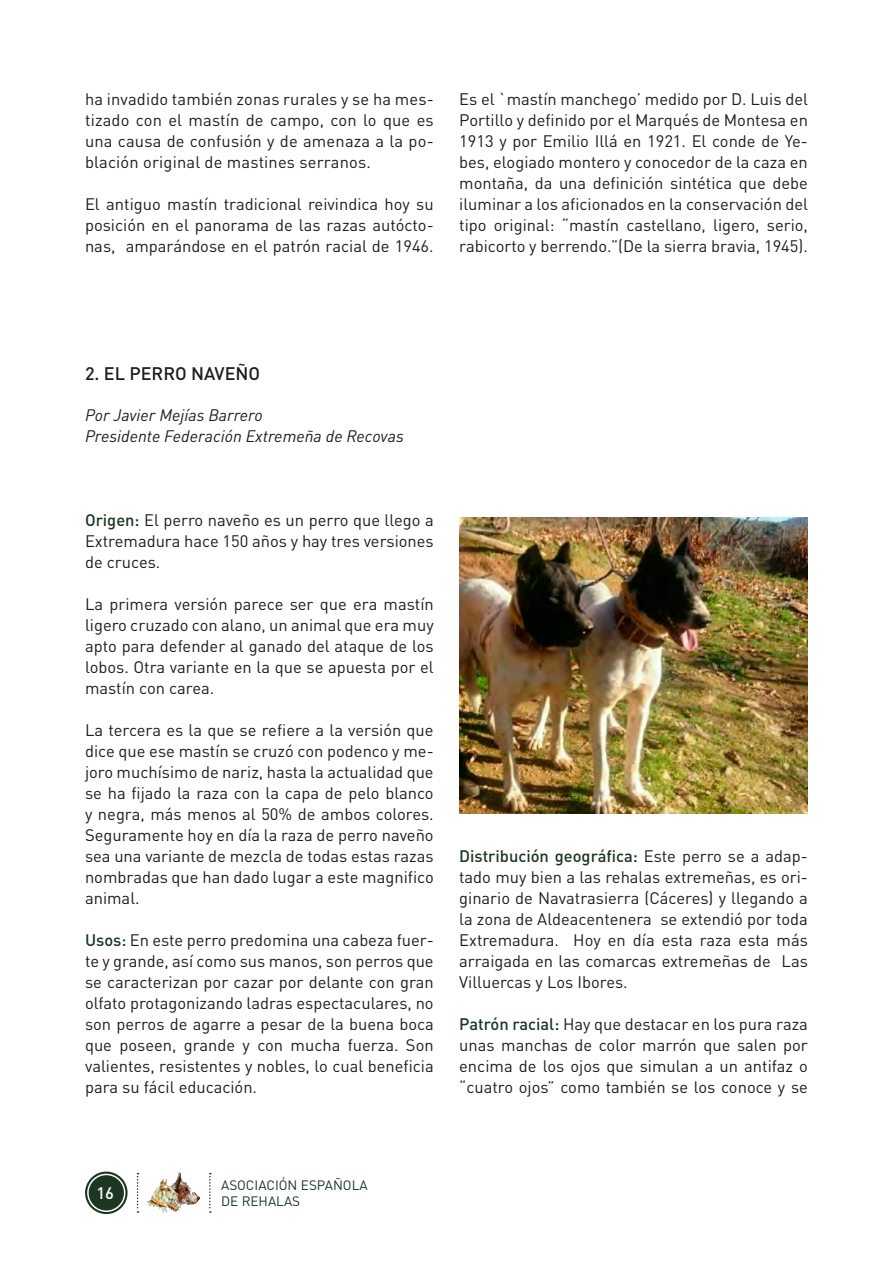
<style>
.page{position:relative;width:893px;height:1263px;background:#fff}
.page>*{position:absolute;margin:0;border:0;box-sizing:border-box;transform-origin:0 0}
.t1{font:500 18px "DIN Pro";color:#1d1d1b}
.t2{font:16.5px/21px "DIN Pro";color:#1d1d1b;text-align:justify}
.t3{font:italic 16.5px "DIN Pro";color:#1d1d1b}
.t4{font:500 16.5px "DIN Pro";color:#fff}
.t5{font:13.5px/16.2px "DIN Pro";color:#1b3722}
.s1{font-weight:500;color:#1b3722}
</style>
<div class="page">
<img style="left:146px;top:1172px;width:55px;height:41px">
<svg style="left:137px;top:1173px;width:2px;height:40px"></svg>
<svg style="left:209px;top:1173px;width:2px;height:40px"></svg>
<svg style="left:85px;top:1171px;width:43px;height:43px"></svg>
<div style="left:87px;top:1174px;width:38px;height:38px;border:2px solid #fff;border-radius:50%"></div>
<img style="left:459px;top:517px;width:349px;height:296px">
<p class="t2" style="left:85px;top:87px;width:350px">ha invadido también zonas rurales y se ha mes&shy;tizado con el mastín de campo, con lo que es una causa de confusión y de amenaza a la po&shy;blación original de mastines serranos.</p>
<p class="t2" style="left:85px;top:192px;width:350px">El antiguo mastín tradicional reivindica hoy su posición en el panorama de las razas autócto&shy;nas, amparándose en el patrón racial de 1946.</p>
<p class="t2" style="left:459px;top:87px;width:350px">Es el `mastín manchego’ medido por D. Luis del Portillo y definido por el Marqués de Montesa en 1913 y por Emilio Illá en 1921. El conde de Ye&shy;bes, elogiado montero y conocedor de la caza en montaña, da una definición sintética que debe iluminar a los aficionados en la conservación del tipo original: “mastín castellano, ligero, serio, rabicorto y berrendo.”(De la sierra bravia, 1945).</p>
<p class="t1" style="left:85px;top:358px;width:177px">2. EL PERRO NAVEÑO</p>
<p class="t3" style="left:85px;top:403px;width:179px">Por Javier Mejías Barrero</p>
<p class="t3" style="left:85px;top:424px;width:320px">Presidente Federación Extremeña de Recovas</p>
<p class="t2" style="left:85px;top:508px;width:350px"><span class="s1">Origen:</span> El perro naveño es un perro que llego a Extremadura hace 150 años y hay tres versiones de cruces.</p>
<p class="t2" style="left:85px;top:592px;width:350px">La primera versión parece ser que era mastín ligero cruzado con alano, un animal que era muy apto para defender al ganado del ataque de los lobos. Otra variante en la que se apuesta por el mastín con carea.</p>
<p class="t2" style="left:85px;top:718px;width:350px">La tercera es la que se refiere a la versión que dice que ese mastín se cruzó con podenco y me&shy;joro muchísimo de nariz, hasta la actualidad que se ha fijado la raza con la capa de pelo blanco y negra, más menos al 50% de ambos colores.<br>Seguramente hoy en día la raza de perro naveño sea una variante de mezcla de todas estas razas nombradas que han dado lugar a este magnifico animal.</p>
<p class="t2" style="left:85px;top:928px;width:350px"><span class="s1">Usos:</span> En este perro predomina una cabeza fuer&shy;te y grande, así como sus manos, son perros que se caracterizan por cazar por delante con gran olfato protagonizando ladras espectaculares, no son perros de agarre a pesar de la buena boca que poseen, grande y con mucha fuerza. Son valientes, resistentes y nobles, lo cual beneficia para su fácil educación.</p>
<p class="t2" style="left:459px;top:844px;width:350px"><span class="s1">Distribución geográfica:</span> Este perro se a adap&shy;tado muy bien a las rehalas extremeñas, es ori&shy;ginario de Navatrasierra (Cáceres) y llegando a la zona de Aldeacentenera se extendió por toda Extremadura. Hoy en día esta raza esta más arraigada en las comarcas extremeñas de Las Villuercas y Los Ibores.</p>
<p class="t2" style="left:459px;top:1012px;width:350px"><span class="s1">Patrón racial:</span> Hay que destacar en los pura raza unas manchas de color marrón que salen por encima de los ojos que simulan a un antifaz o “cuatro ojos” como también se los conoce y se</p>
<p class="t4" style="left:96px;top:1179px;width:19px">16</p>
<p class="t5" style="left:221px;top:1175px;width:148px">ASOCIACIÓN ESPAÑOLA<br>DE REHALAS</p>
</div>
